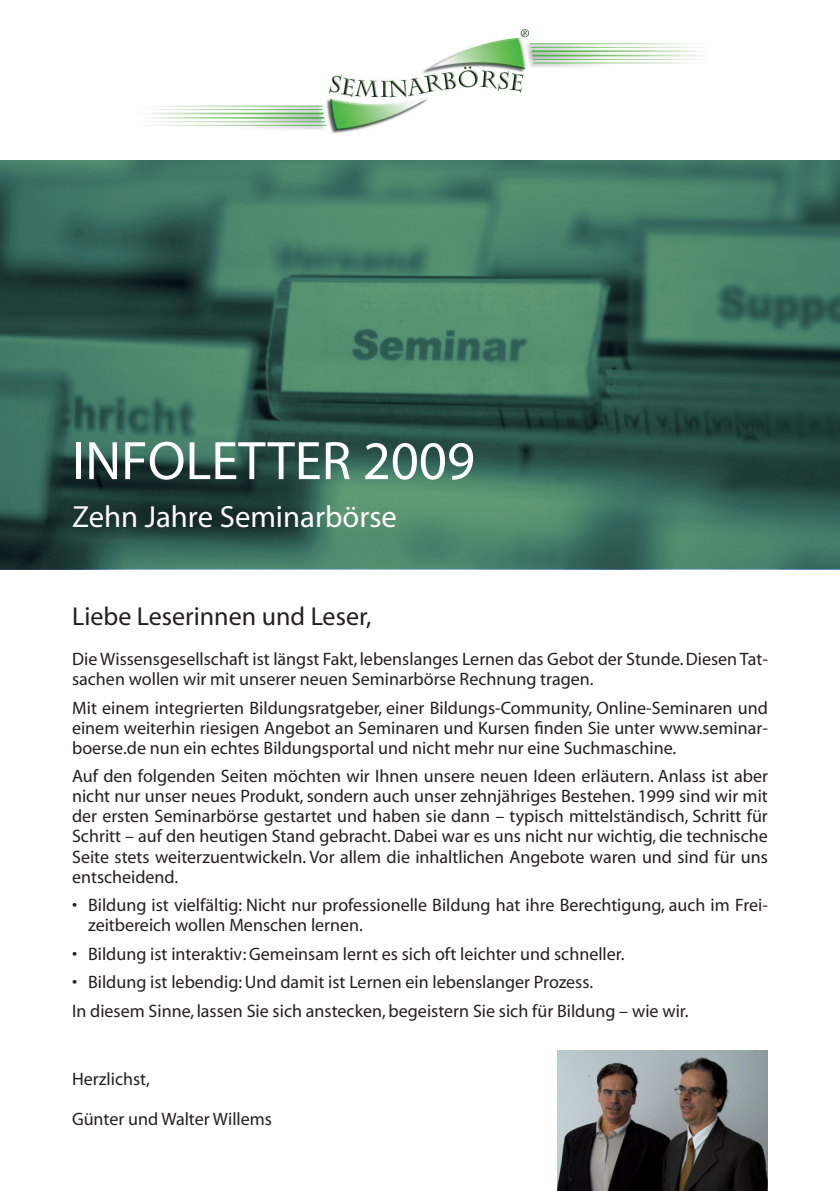
<style>
.page{position:relative;width:840px;height:1191px;background:#fff}
.page>*{position:absolute;margin:0;border:0;box-sizing:border-box;transform-origin:0 0}
.t1{font:54.6px "Myriad";color:#fff}
.t2{font:30.6px "Myriad";color:#fff}
.t3{font:26px "Myriad";color:#231f20}
.t4{font:18px/20px "Myriad";color:#231f20}
</style>
<div class="page">
<img style="left:146px;top:30px;width:556px;height:104px">
<img style="left:0;top:161px;width:839px;height:408px">
<img style="left:557px;top:1050px;width:210px;height:141px">
<h1 class="t1" style="left:72px;top:434px;width:404px">infoletter 2009</h1>
<h2 class="t2" style="left:72px;top:502px;width:326px">Zehn Jahre Seminarbörse</h2>
<h3 class="t3" style="left:72px;top:604px;width:300px">Liebe Leserinnen und Leser,</h3>
<p class="t4" style="left:72px;top:650px;width:697px">Die Wissensgesellschaft ist längst Fakt, lebenslanges Lernen das Gebot der Stunde. Diesen Tat&shy;sachen wollen wir mit unserer neuen Seminarbörse Rechnung tragen.</p>
<p class="t4" style="left:72px;top:698px;width:697px;text-align:justify">Mit einem integrierten Bildungsratgeber, einer Bildungs-Community, Online-Seminaren und einem weiterhin riesigen Angebot an Seminaren und Kursen finden Sie unter www.seminar&shy;boerse.de nun ein echtes Bildungsportal und nicht mehr nur eine Suchmaschine.</p>
<p class="t4" style="left:72px;top:767px;width:697px;text-align:justify">Auf den folgenden Seiten möchten wir I hnen unsere neuen Ideen erläutern. Anlass ist aber nicht nur unser neues Produkt, sondern auch unser zehnjähriges Bestehen. 1999 sind wir mit der ersten Seminarbörse gestartet und haben sie dann – typisch mittelständisch, Schritt für Schritt – auf den heutigen Stand gebracht. Dabei war es uns nicht nur wichtig, die technische Seite stets weiterzuentwickeln. Vor allem die inhaltlichen Angebote waren und sind für uns entscheidend.</p>
<p class="t4" style="left:88px;top:895px;width:681px;text-indent:-16px">• Bildung ist vielfältig: Nicht nur professionelle Bildung hat ihre Berechtigung, auch im Frei&shy;zeitbereich wollen Menschen lernen.</p>
<p class="t4" style="left:72px;top:944px;width:553px">• Bildung ist interaktiv: Gemeinsam lernt es sich oft leichter und schneller.</p>
<p class="t4" style="left:72px;top:968px;width:617px;line-height:28.6px">• Bildung ist lebendig: Und damit ist Lernen ein lebenslanger Prozess.<br>In diesem Sinne, lassen Sie sich anstecken, begeistern Sie sich für Bildung – wie wir.</p>
<p class="t4" style="left:72px;top:1070px;width:79px">Herzlichst,</p>
<p class="t4" style="left:72px;top:1109px;width:201px">Günter und Walter Willems</p>
</div>
